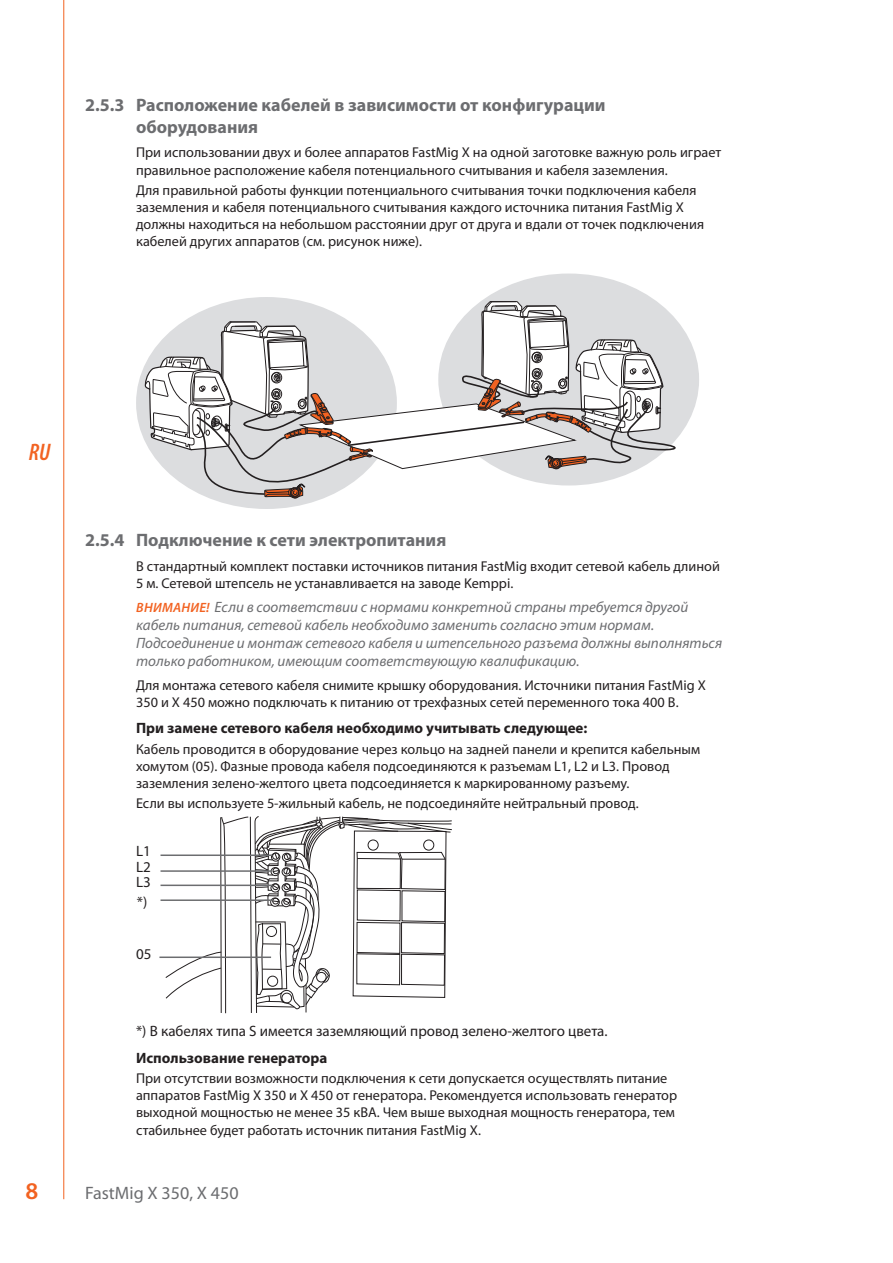
<style>
.page{position:relative;width:893px;height:1263px;background:#fff}
.page>*{position:absolute;margin:0;border:0;box-sizing:border-box;transform-origin:0 0}
.t1{font:italic 600 condensed 24px "Myriad Pro";color:#f26221}
.t2{font:600 24px "Myriad Pro";color:#f26221}
.t3{font:700 18px/21.6px "Myriad Pro";color:#6c6d70}
.t4{font:18px "Myriad Pro";color:#6c6d70}
.Kemppi_NOTE{font:italic 15px/18px "Myriad Pro";color:#6c6d70}
.Kemppi_subheading{font:700 15px "Myriad Pro";color:#231f20}
.Kemppi_body{font:15px "Myriad Pro";color:#231f20}
.Kemppi_body_long_lan{font:14.25px/17.1px "Myriad Pro";color:#231f20}
.s1{font-weight:600;font-size:13.5px;color:#f26221}
</style>
<div class="page">
<hr style="left:63px;top:0;width:1px;height:1199px;background:#f26221">
<svg style="left:143px;top:274px;width:556px;height:235px"></svg>
<svg style="left:165px;top:816px;width:287px;height:198px"></svg>
<hr style="left:159px;top:956px;width:112px;height:2px;background:#6c6d70">
<hr style="left:161px;top:899px;width:111px;height:2px;background:#6c6d70">
<hr style="left:161px;top:884px;width:111px;height:2px;background:#6c6d70">
<hr style="left:161px;top:870px;width:111px;height:2px;background:#6c6d70">
<hr style="left:161px;top:854px;width:111px;height:2px;background:#6c6d70">
<p class="t3" style="left:136px;top:94px;width:471px;text-indent:-51px">2.5.3 Расположение кабелей в зависимости от конфигурации оборудования</p>
<p class="Kemppi_body_long_lan" style="left:136px;top:144px;width:587px">При использовании двух и более аппаратов FastMig X на одной заготовке важную роль играет правильное расположение кабеля потенциального считывания и кабеля заземления.</p>
<p class="Kemppi_body_long_lan" style="left:136px;top:181px;width:569px">Для правильной работы функции потенциального считывания точки подключения кабеля заземления и кабеля потенциального считывания каждого источника питания FastMig X должны находиться на небольшом расстоянии друг от друга и вдали от точек подключения кабелей других аппаратов (см. рисунок ниже).</p>
<h1 class="t1" style="left:29px;top:438px;width:23px">RU</h1>
<p class="t3" style="left:85px;top:529px;width:363px">2.5.4 Подключение к сети электропитания</p>
<p class="Kemppi_body_long_lan" style="left:136px;top:557px;width:585px">В стандартный комплект поставки источников питания FastMig входит сетевой кабель длиной<br>5 м. Сетевой штепсель не устанавливается на заводе Kemppi.</p>
<p class="Kemppi_NOTE" style="left:136px;top:598px;width:588px"><span class="s1">ВНИМАНИЕ!</span> Если в соответствии с нормами конкретной страны требуется другой кабель питания, сетевой кабель необходимо заменить согласно этим нормам.<br>Подсоединение и монтаж сетевого кабеля и штепсельного разъема должны выполняться только работником, имеющим соответствующую квалификацию.</p>
<p class="Kemppi_body_long_lan" style="left:136px;top:676px;width:571px">Для монтажа сетевого кабеля снимите крышку оборудования. Источники питания FastMig X<br>350 и X 450 можно подключать к питанию от трехфазных сетей переменного тока 400 В.</p>
<p class="Kemppi_subheading" style="left:136px;top:719px;width:453px">При замене сетевого кабеля необходимо учитывать следующее:</p>
<p class="Kemppi_body_long_lan" style="left:136px;top:740px;width:566px">Кабель проводится в оборудование через кольцо на задней панели и крепится кабельным хомутом (05). Фазные провода кабеля подсоединяются к разъемам L1, L2 и L3. Провод заземления зелено-желтого цвета подсоединяется к маркированному разъему.</p>
<p class="Kemppi_body_long_lan" style="left:136px;top:795px;width:504px">Если вы используете 5-жильный кабель, не подсоединяйте нейтральный провод.</p>
<p class="Kemppi_body" style="left:136px;top:842px;width:16px">L1</p>
<p class="Kemppi_body" style="left:136px;top:858px;width:16px">L2</p>
<p class="Kemppi_body" style="left:136px;top:873px;width:16px">L3</p>
<p class="Kemppi_body" style="left:137px;top:892px;width:12px">*)</p>
<p class="Kemppi_body" style="left:136px;top:945px;width:17px">05</p>
<p class="Kemppi_body" style="left:136px;top:1022px;width:473px">*) В кабелях типа S имеется заземляющий провод зелено-желтого цвета.</p>
<p class="Kemppi_subheading" style="left:136px;top:1048px;width:193px">Использование генератора</p>
<p class="Kemppi_body_long_lan" style="left:136px;top:1070px;width:543px">При отсутствии возможности подключения к сети допускается осуществлять питание аппаратов FastMig X 350 и X 450 от генератора. Рекомендуется использовать генератор выходной мощностью не менее 35 кВА. Чем выше выходная мощность генератора, тем стабильнее будет работать источник питания FastMig X.</p>
<h1 class="t2" style="left:26px;top:1176px;width:14px">8</h1>
<p class="t4" style="left:85px;top:1182px;width:155px">FastMig X 350, X 450</p>
</div>
